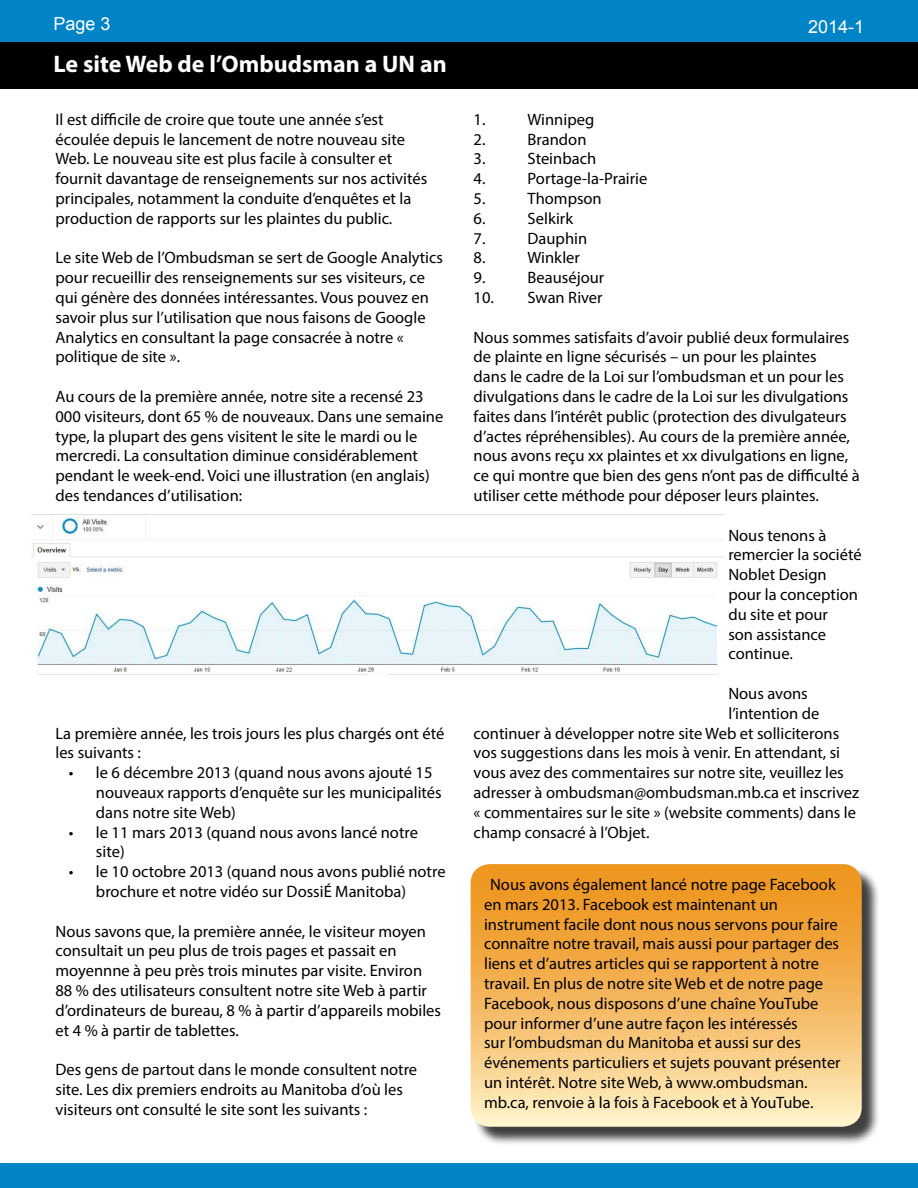
<style>
.page{position:relative;width:918px;height:1188px;background:#fff}
.page>*{position:absolute;margin:0;border:0;box-sizing:border-box;transform-origin:0 0}
.t1{font:700 24px "Myriad Pro";color:#fff}
.t2{font:18px "Arial";color:#fff}
.t3{font:16.5px/19.8px "Myriad Pro";color:#000}
</style>
<div class="page">
<div style="left:0;top:41px;width:918px;height:48px;background:#000"></div>
<div style="left:0;top:0;width:918px;height:41px;background:#0083c7"></div>
<div style="left:1px;top:1163px;width:917px;height:24px;background:#0083c7"></div>
<div style="left:473px;top:866px;width:407px;height:279px;background:#000;opacity:.75"></div>
<svg style="left:471px;top:864px;width:391px;height:263px;background:#f4ba64"></svg>
<img style="left:31px;top:514px;width:694px;height:161px">
<p class="t2" style="left:54px;top:12px;width:59px">Page 3</p>
<p class="t2" style="left:808px;top:15px;width:58px">2014-1</p>
<h1 class="t1" style="left:54px;top:48px;width:395px">Le site Web de l’Ombudsman a UN an</h1>
<p class="t3" style="left:56px;top:109px;width:373px">Il est difficile de croire que toute une année s’est écoulée depuis le lancement de notre nouveau site Web. Le nouveau site est plus facile à consulter et fournit davantage de renseignements sur nos activités principales, notamment la conduite d’enquêtes et la production de rapports sur les plaintes du public.</p>
<p class="t3" style="left:56px;top:248px;width:389px">Le site Web de l’Ombudsman se sert de Google Analytics pour recueillir des renseignements sur ses visiteurs, ce qui génère des données intéressantes. Vous pouvez en savoir plus sur l’utilisation que nous faisons de Google Analytics en consultant la page consacrée à notre « politique de site ».</p>
<p class="t3" style="left:56px;top:386px;width:389px">Au cours de la première année, notre site a recensé 23<br>000 visiteurs, dont 65 % de nouveaux. Dans une semaine type, la plupart des gens visitent le site le mardi ou le mercredi. La consultation diminue considérablement pendant le week-end. Voici une illustration (en anglais) des tendances d’utilisation:</p>
<p class="t3" style="left:56px;top:723px;width:390px">La première année, les trois jours les plus chargés ont été les suivants :</p>
<p class="t3" style="left:96px;top:763px;width:347px;text-indent:-27px">• le 6 décembre 2013 (quand nous avons ajouté 15 nouveaux rapports d’enquête sur les municipalités dans notre site Web)</p>
<p class="t3" style="left:96px;top:822px;width:323px;text-indent:-27px">• le 11 mars 2013 (quand nous avons lancé notre site)</p>
<p class="t3" style="left:96px;top:862px;width:351px;text-indent:-27px">• le 10 octobre 2013 (quand nous avons publié notre brochure et notre vidéo sur DossiÉ Manitoba)</p>
<p class="t3" style="left:55px;top:921px;width:387px">Nous savons que, la première année, le visiteur moyen consultait un peu plus de trois pages et passait en moyennne à peu près trois minutes par visite. Environ 88 % des utilisateurs consultent notre site Web à partir d’ordinateurs de bureau, 8 % à partir d’appareils mobiles et 4 % à partir de tablettes.</p>
<p class="t3" style="left:55px;top:1060px;width:363px">Des gens de partout dans le monde consultent notre site. Les dix premiers endroits au Manitoba d’où les visiteurs ont consulté le site sont les suivants :</p>
<p class="t3" style="left:474px;top:109px;width:13px">1.</p>
<p class="t3" style="left:528px;top:109px;width:68px">Winnipeg</p>
<p class="t3" style="left:474px;top:129px;width:13px">2.</p>
<p class="t3" style="left:528px;top:129px;width:60px">Brandon</p>
<p class="t3" style="left:474px;top:149px;width:13px">3.</p>
<p class="t3" style="left:528px;top:149px;width:70px">Steinbach</p>
<p class="t3" style="left:474px;top:169px;width:13px">4.</p>
<p class="t3" style="left:528px;top:169px;width:121px">Portage-la-Prairie</p>
<p class="t3" style="left:474px;top:188px;width:13px">5.</p>
<p class="t3" style="left:528px;top:188px;width:76px">Thompson</p>
<p class="t3" style="left:474px;top:208px;width:13px">6.</p>
<p class="t3" style="left:528px;top:208px;width:47px">Selkirk</p>
<p class="t3" style="left:474px;top:228px;width:13px">7.</p>
<p class="t3" style="left:528px;top:228px;width:61px">Dauphin</p>
<p class="t3" style="left:474px;top:248px;width:13px">8.</p>
<p class="t3" style="left:528px;top:248px;width:54px">Winkler</p>
<p class="t3" style="left:474px;top:268px;width:13px">9.</p>
<p class="t3" style="left:528px;top:268px;width:78px">Beauséjour</p>
<p class="t3" style="left:474px;top:287px;width:131px">10. Swan River</p>
<p class="t3" style="left:474px;top:327px;width:388px">Nous sommes satisfaits d’avoir publié deux formulaires de plainte en ligne sécurisés – un pour les plaintes<br>dans le cadre de la Loi sur l’ombudsman et un pour les divulgations dans le cadre de la Loi sur les divulgations faites dans l’intérêt public (protection des divulgateurs d’actes répréhensibles). Au cours de la première année, nous avons reçu xx plaintes et xx divulgations en ligne, ce qui montre que bien des gens n’ont pas de difficulté à utiliser cette méthode pour déposer leurs plaintes.</p>
<p class="t3" style="left:728px;top:525px;width:135px">Nous tenons à remercier la société<br>Noblet Design pour la conception du site et pour<br>son assistance continue.</p>
<p class="t3" style="left:728px;top:683px;width:81px">Nous avons</p>
<p class="t3" style="left:728px;top:703px;width:93px">l’intention de</p>
<p class="t3" style="left:474px;top:723px;width:367px">continuer à développer notre site Web et solliciterons</p>
<p class="t3" style="left:474px;top:743px;width:368px">vos suggestions dans les mois à venir. En attendant, si</p>
<p class="t3" style="left:474px;top:763px;width:372px">vous avez des commentaires sur notre site, veuillez les</p>
<p class="t3" style="left:474px;top:782px;width:387px">adresser à ombudsman@ombudsman.mb.ca et inscrivez</p>
<p class="t3" style="left:474px;top:802px;width:384px">« commentaires sur le site » (website comments) dans le</p>
<p class="t3" style="left:474px;top:822px;width:177px">champ consacré à l’Objet.</p>
<p class="t3" style="left:484px;top:874px;width:358px;text-indent:6px">Nous avons également lancé notre page Facebook en mars 2013. Facebook est maintenant un instrument facile dont nous nous servons pour faire connaître notre travail, mais aussi pour partager des liens et d’autres articles qui se rapportent à notre travail. En plus de notre site Web et de notre page Facebook, nous disposons d’une chaîne YouTube pour informer d’une autre façon les intéressés<br>sur l’ombudsman du Manitoba et aussi sur des événements particuliers et sujets pouvant présenter un intérêt. Notre site Web, à www.ombudsman. mb.ca, renvoie à la fois à Facebook et à YouTube.</p>
</div>
